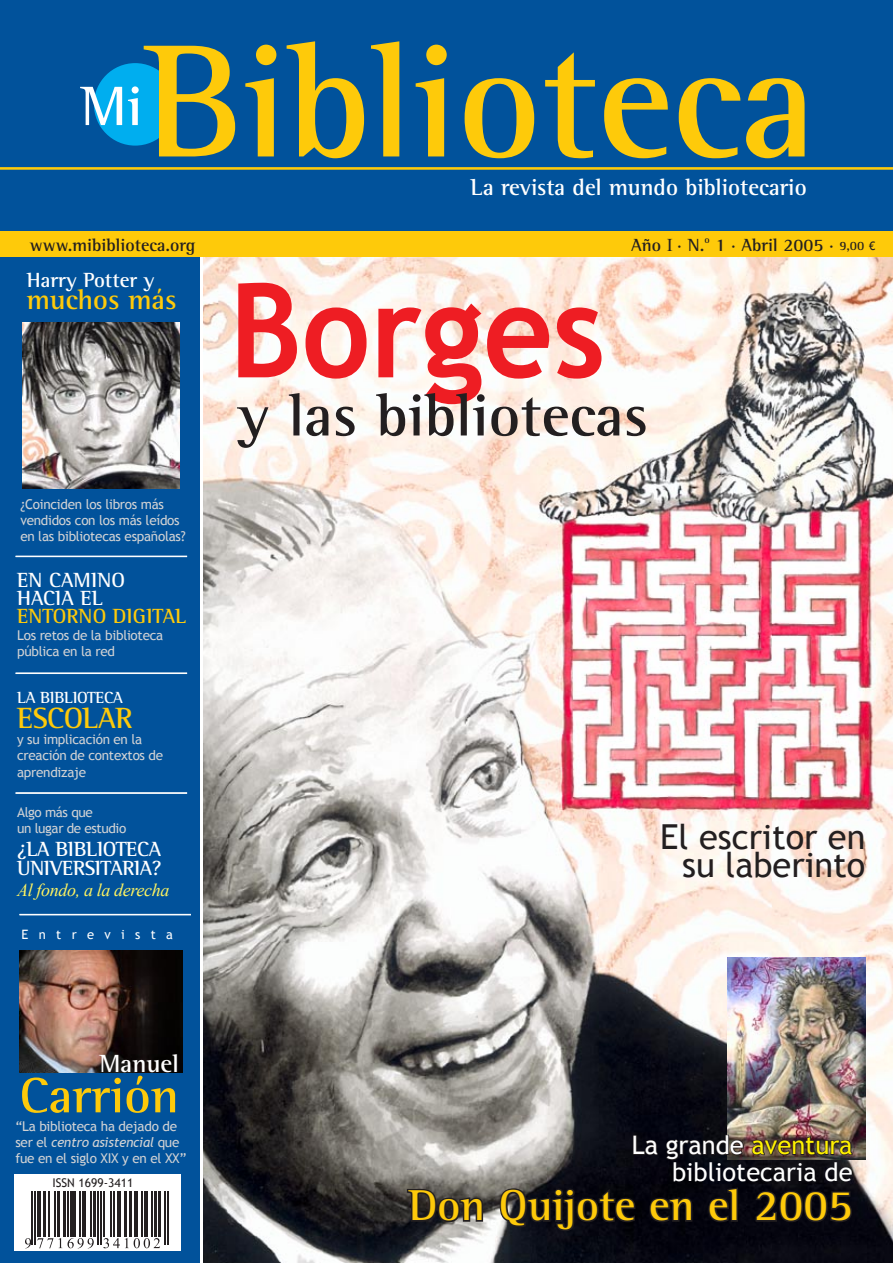
<style>
.page{position:relative;width:893px;height:1263px;background:#fff}
.page>*{position:absolute;margin:0;border:0;box-sizing:border-box;transform-origin:0 0}
.t1{font:700 164.4px "Rotis Semi Serif";color:#feca0a}
.t2{font:700 131.1px "Trebuchet MS";color:#ee1d23;scale:.93 1}
.t3{font:700 60.6px "Rotis Semi Serif";color:#231f20}
.t4{font:700 56.85px "Rotis Semi Serif";color:#fff}
.t5{font:700 50.85px "Rotis Semi Serif";color:#feca0a}
.t6{font:700 44.25px "Rotis Semi Serif";color:#feca0a}
.t7{font:34.35px/28.5px "Trebuchet MS";color:#231f20;text-align:right}
.t8{font:700 30px "Rotis Semi Serif";letter-spacing:-.02em;color:#feca0a}
.t9{font:700 28.5px "Rotis Semi Serif";color:#feca0a}
.t10{font:25.5px/27px "Trebuchet MS";color:#fff;text-align:right}
.t11{font:700 25.5px "Rotis Semi Serif";color:#fff}
.t12{font:700 23.55px "Rotis Semi Serif";color:#fff}
.t13{font:700 21px/18px "Rotis Semi Serif";color:#fff}
.t14{font:700 21px/19.5px "Rotis Semi Serif";letter-spacing:-.02em;color:#fff}
.t15{font:700 21px "Rotis Semi Serif";color:#feca0a}
.t16{font:700 18px "Rotis Semi Serif";color:#231f20}
.t17{font:italic 18px "Times New Roman";letter-spacing:-.02em;color:#fff461}
.t18{font:700 16.5px "Rotis Semi Serif";letter-spacing:-.02em;color:#fff}
.t19{font:13.5px/16.2px "Trebuchet MS";letter-spacing:-.02em;color:#d1d2d4}
.t20{font:700 13.05px "Rotis Semi Serif";color:#231f20}
.t21{font:12.9px "Trebuchet MS";letter-spacing:.8em;color:#fff}
.t22{font:12px "Trebuchet MS";color:#231f20}
.s1{font-family:"Times New Roman";font-weight:400}
.s2{font-family:"Trebuchet MS";font-weight:400;font-size:11.7px}
.s3{font-style:italic}
.s4{color:#fff101}
</style>
<div class="page">
<img style="left:203px;top:257px;width:690px;height:1006px">
<div style="left:0;top:253px;width:200px;height:1010px;background:#01529b"></div>
<div style="left:0;top:0;width:893px;height:248px;background:#01529b"></div>
<div style="left:94px;top:63px;width:82px;height:83px;background:#00aeef;border-radius:50%"></div>
<hr style="left:0;top:167px;width:893px;height:3px;background:#feca0a">
<div style="left:0;top:231px;width:893px;height:26px;background:#feca0a"></div>
<img style="left:20px;top:950px;width:162px;height:122px">
<img style="left:22px;top:322px;width:158px;height:167px">
<img style="left:727px;top:957px;width:139px;height:202px">
<svg style="left:632px;top:1134px;width:26px;height:22px"></svg>
<svg style="left:665px;top:1134px;width:80px;height:27px;background:#1c1a1d"></svg>
<svg style="left:751px;top:1135px;width:102px;height:21px;background:#4b3a36"></svg>
<svg style="left:405px;top:1187px;width:80px;height:37px;background:#3b3837"></svg>
<svg style="left:498px;top:1185px;width:139px;height:48px;background:#1c1a1f"></svg>
<svg style="left:648px;top:1195px;width:46px;height:29px"></svg>
<svg style="left:707px;top:1186px;width:32px;height:38px"></svg>
<svg style="left:753px;top:1189px;width:100px;height:35px;background:#121016"></svg>
<hr style="left:16px;top:556px;width:171px;height:1px;background:#fff">
<hr style="left:19px;top:914px;width:172px;height:1px;background:#fff">
<hr style="left:16px;top:672px;width:171px;height:2px;background:#fff">
<hr style="left:16px;top:792px;width:171px;height:2px;background:#fff">
<div style="left:14px;top:1174px;width:167px;height:77px;background:#fff"></div>
<svg style="left:25px;top:1191px;width:144px;height:58px"></svg>
<hr style="left:32px;top:1191px;width:1px;height:54px;background:#231f20">
<hr style="left:34px;top:1191px;width:2px;height:54px;background:#231f20">
<hr style="left:37px;top:1191px;width:4px;height:45px;background:#231f20">
<hr style="left:43px;top:1191px;width:3px;height:45px;background:#231f20">
<hr style="left:49px;top:1191px;width:1px;height:45px;background:#231f20">
<hr style="left:55px;top:1191px;width:1px;height:45px;background:#231f20">
<hr style="left:58px;top:1191px;width:2px;height:45px;background:#231f20">
<hr style="left:63px;top:1191px;width:3px;height:45px;background:#231f20">
<hr style="left:68px;top:1191px;width:1px;height:45px;background:#231f20">
<div style="left:70px;top:1191px;width:6px;height:45px;background:#231f20"></div>
<hr style="left:79px;top:1191px;width:1px;height:45px;background:#231f20">
<hr style="left:82px;top:1191px;width:4px;height:45px;background:#231f20">
<hr style="left:91px;top:1191px;width:1px;height:45px;background:#231f20">
<hr style="left:94px;top:1191px;width:2px;height:45px;background:#231f20">
<hr style="left:98px;top:1191px;width:1px;height:54px;background:#231f20">
<hr style="left:101px;top:1191px;width:1px;height:54px;background:#231f20">
<hr style="left:104px;top:1191px;width:1px;height:45px;background:#231f20">
<hr style="left:111px;top:1191px;width:1px;height:45px;background:#231f20">
<hr style="left:114px;top:1191px;width:1px;height:45px;background:#231f20">
<hr style="left:117px;top:1191px;width:4px;height:45px;background:#231f20">
<hr style="left:124px;top:1191px;width:2px;height:45px;background:#231f20">
<hr style="left:130px;top:1191px;width:2px;height:45px;background:#231f20">
<hr style="left:134px;top:1191px;width:4px;height:45px;background:#231f20">
<hr style="left:141px;top:1191px;width:1px;height:45px;background:#231f20">
<hr style="left:144px;top:1191px;width:4px;height:45px;background:#231f20">
<hr style="left:151px;top:1191px;width:1px;height:45px;background:#231f20">
<hr style="left:154px;top:1191px;width:3px;height:45px;background:#231f20">
<hr style="left:158px;top:1191px;width:3px;height:45px;background:#231f20">
<hr style="left:164px;top:1191px;width:1px;height:54px;background:#231f20">
<hr style="left:167px;top:1191px;width:1px;height:54px;background:#231f20">
<svg style="left:25px;top:1238px;width:6px;height:10px"></svg>
<svg style="left:37px;top:1238px;width:25px;height:10px"></svg>
<svg style="left:68px;top:1238px;width:26px;height:10px"></svg>
<svg style="left:103px;top:1238px;width:57px;height:10px"></svg>
<h1 class="t1" style="left:144px;top:3px;width:673px">Biblioteca</h1>
<h3 class="t12" style="left:471px;top:173px;width:338px">La revista del mundo bibliotecario</h3>
<h3 class="t4" style="left:81px;top:72px;width:63px">Mi</h3>
<h3 class="t16" style="left:30px;top:234px;width:167px">www.mibiblioteca.org</h3>
<h3 class="t13" style="left:27px;top:270px;width:130px">Harry Potter y</h3>
<h3 class="t9" style="left:27px;top:282px;width:151px">muchos más</h3>
<p class="t19" style="left:20px;top:496px;width:167px">¿Coinciden los libros más vendidos con los más leídos en las bibliotecas españolas?</p>
<h3 class="t13" style="left:17px;top:571px;width:109px">EN CAMINO<br>HACIA EL</h3>
<h3 class="t15" style="left:17px;top:604px;width:171px">ENTORNO DIGITAL</h3>
<p class="t19" style="left:17px;top:627px;width:148px">Los retos de la biblioteca pública en la red</p>
<p class="t18" style="left:17px;top:687px;width:107px">LA BIBLIOTECA</p>
<h3 class="t8" style="left:17px;top:700px;width:117px">ESCOLAR</h3>
<p class="t19" style="left:17px;top:731px;width:148px">y su implicación en la creación de contextos de aprendizaje</p>
<p class="t19" style="left:17px;top:804px;width:111px">Algo más que<br>un lugar de estudio</p>
<h3 class="t14" style="left:17px;top:838px;width:146px">¿LA BIBLIOTECA<br>UNIVERSITARIA?</h3>
<h3 class="t17" style="left:17px;top:878px;width:154px">Al fondo, a la derecha</h3>
<p class="t21" style="left:21px;top:927px;width:153px">Entrevista</p>
<h3 class="t16" style="left:631px;top:234px;width:204px">Año <span class="s1">I</span> · N.º 1 · Abril 2005 ·</h3>
<p class="t20" style="left:839px;top:237px;width:38px">9,00 <span class="s2">€</span></p>
<h2 class="t2" style="left:229px;top:249px;width:406px">Borges</h2>
<h3 class="t3" style="left:238px;top:379px;width:411px">y las bibliotecas</h3>
<h3 class="t7" style="left:660px;top:823px;width:207px">El escritor en su laberinto</h3>
<h3 class="t11" style="left:99px;top:1048px;width:81px">Manuel</h3>
<h3 class="t5" style="left:20px;top:1065px;width:161px">Carrión</h3>
<p class="t19" style="left:15px;top:1118px;width:173px">“La biblioteca ha dejado de ser el <span class="s3">centro asistencial</span> que fue en el siglo XIX y en el XX”</p>
<p class="t22" style="left:52px;top:1175px;width:82px">ISSN 1699-3411</p>
<h3 class="t10" style="left:632px;top:1132px;width:222px">La grande <span class="s4">aventura </span>bibliotecaria de</h3>
<h3 class="t6" style="left:409px;top:1179px;width:445px">Don Quijote en el 2005</h3>
</div>
